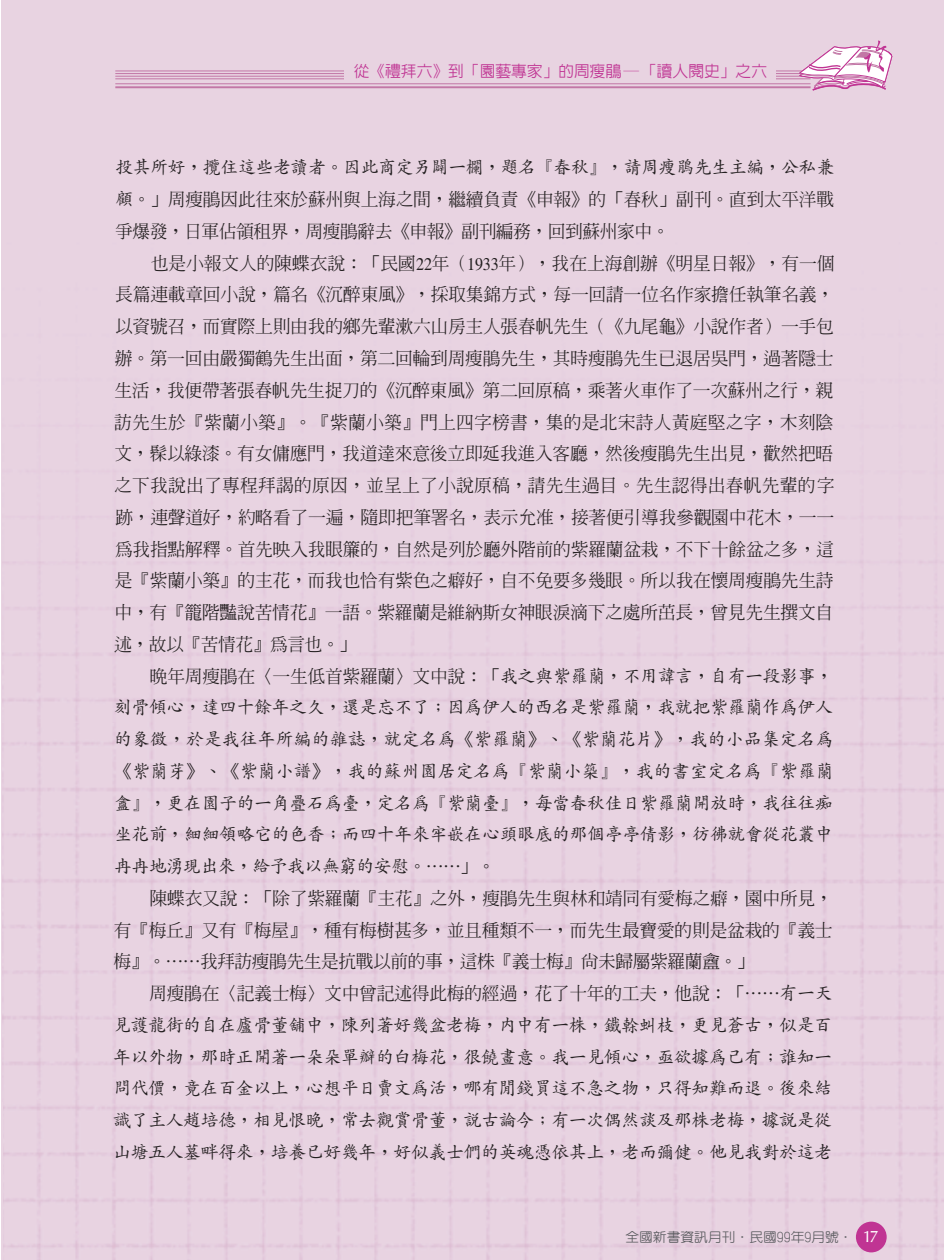
<style>
.page{position:relative;width:945px;height:1260px;background:#fff}
.page>*{position:absolute;margin:0;border:0;box-sizing:border-box;transform-origin:0 0}
.t1{font:17.85px/31.7px "AR Ming B5 Medium E Ten B5 H";letter-spacing:-.02em;color:#231f20;text-align:justify}
.t2{font:17.85px/31.7px "AR Kai B5 Medium E Ten B5 H";letter-spacing:-.02em;color:#231f20;text-align:justify}
.t3{font:15.75px "AR New Hei B5 Medium E Ten B5 H";color:#c03493}
.t4{font:13.12px "AR Yuan B5 Medium E Ten B5 H";color:#5a5b5f;scale:1.05 1}
.s1{font-family:"AR Kai B5 Medium E Ten B5 H"}
.s2{font-family:"Times"}
.s3{font-family:"AR Ming B5 Medium E Ten B5 H"}
.s4{font-family:"CG Omega";font-size:16.62px;color:#fff}
</style>
<div class="page">
<div style="left:1px;top:0;width:943px;height:1260px;background:#e8d3e1"></div>
<hr style="left:115px;top:71px;width:696px;height:1px;background:#c277a6">
<hr style="left:115px;top:73px;width:696px;height:1px;background:#c277a6">
<hr style="left:115px;top:76px;width:696px;height:1px;background:#c277a6">
<hr style="left:115px;top:79px;width:696px;height:1px;background:#c277a6">
<hr style="left:115px;top:83px;width:696px;height:1px;background:#c277a6">
<hr style="left:115px;top:86px;width:696px;height:2px;background:#c277a6">
<svg style="left:799px;top:40px;width:94px;height:52px"></svg>
<div style="left:345px;top:57px;width:431px;height:24px;background:#e8d3e1"></div>
<p class="t3" style="left:354px;top:65px;width:415px">從《禮拜六》到「園藝專家」的周瘦鵑─「讀人閱史」之六</p>
<p class="t2" style="left:115px;top:154px;width:720px">投其所好，攬住這些老讀者。因此商定另闢一欄，題名『春秋』，請周瘦鵑先生主編，公私兼</p>
<p class="t1" style="left:115px;top:186px;width:721px"><span class="s1">顧。</span>」周瘦鵑因此往來於蘇州與上海之間，繼續負責《申報》的「春秋」副刊。直到太平洋戰爭爆發，日軍佔領租界，周瘦鵑辭去《申報》副刊編務，回到蘇州家中。</p>
<p class="t1" style="left:114px;top:250px;width:722px;text-indent:37px">也是小報文人的陳蝶衣說：「民國<span class="s2">22</span>年（<span class="s2">1933</span>年），我在上海創辦《明星日報》，有一個長篇連載章回小說，篇名《沉醉東風》，採取集錦方式，每一回請一位名作家擔任執筆名義，以資號召，而實際上則由我的鄉先輩漱六山房主人張春帆先生（《九尾龜》小說作者）一手包辦。第一回由嚴獨鶴先生出面，第二回輪到周瘦鵑先生，其時瘦鵑先生已退居吳門，過著隱士生活，我便帶著張春帆先生捉刀的《沉醉東風》第二回原稿，乘著火車作了一次蘇州之行，親訪先生於『紫蘭小築』。『紫蘭小築』門上四字榜書，集的是北宋詩人黃庭堅之字，木刻陰文，髹以綠漆。有女傭應門，我道達來意後立即延我進入客廳，然後瘦鵑先生出見，歡然把晤之下我說出了專程拜謁的原因，並呈上了小說原稿，請先生過目。先生認得出春帆先輩的字跡，連聲道好，約略看了一遍，隨即把筆署名，表示允准，接著便引導我參觀園中花木，一一為我指點解釋。首先映入我眼簾的，自然是列於廳外階前的紫羅蘭盆栽，不下十餘盆之多，這是『紫蘭小築』的主花，而我也恰有紫色之癖好，自不免要多幾眼。所以我在懷周瘦鵑先生詩中，有『籠階豔說苦情花』一語。紫羅蘭是維納斯女神眼淚滴下之處所茁長，曾見先生撰文自述，故以『苦情花』為言也。」</p>
<p class="t1" style="left:150px;top:662px;width:685px">晚年周瘦鵑在〈一生低首紫羅蘭〉文中說：「<span class="s1">我之與紫羅蘭，不用諱言，自有一段影事，</span></p>
<p class="t2" style="left:114px;top:694px;width:721px">刻骨傾心，達四十餘年之久，還是忘不了；因為伊人的西名是紫羅蘭，我就把紫羅蘭作為伊人的象徵，於是我往年所編的雜誌，就定名為《紫羅蘭》、《紫蘭花片》，我的小品集定名為《紫蘭芽》、《紫蘭小譜》，我的蘇州園居定名為『紫蘭小築』，我的書室定名為『紫羅蘭盦』，更在園子的一角疊石為臺，定名為『紫蘭臺』，每當春秋佳日紫羅蘭開放時，我往往痴坐花前，細細領略它的色香；而四十年來牢嵌在心頭眼底的那個亭亭倩影，彷彿就會從花叢中冉冉地湧現出來，給予我以無窮的安慰。⋯⋯<span class="s3">」。</span></p>
<p class="t1" style="left:113px;top:885px;width:721px;text-indent:36px">陳蝶衣又說：「除了紫羅蘭『主花』之外，瘦鵑先生與林和靖同有愛梅之癖，園中所見，有『梅丘』又有『梅屋』，種有梅樹甚多，並且種類不一，而先生最寶愛的則是盆栽的『義士梅』。⋯⋯我拜訪瘦鵑先生是抗戰以前的事，這株『義士梅』尚未歸屬紫羅蘭盦。」</p>
<p class="t1" style="left:149px;top:980px;width:685px">周瘦鵑在〈記義士梅〉文中曾記述得此梅的經過，花了十年的工夫，他說：「<span class="s1">⋯⋯有一天</span></p>
<p class="t2" style="left:113px;top:1012px;width:720px">見護龍街的自在廬骨董舖中，陳列著好幾盆老梅，內中有一株，鐵榦虯枝，更見蒼古，似是百年以外物，那時正開著一朵朵單瓣的白梅花，很饒畫意。我一見傾心，亟欲據為己有；誰知一問代價，竟在百金以上，心想平日賣文為活，哪有閒錢買這不急之物，只得知難而退。後來結識了主人趙培德，相見恨晚，常去觀賞骨董，說古論今；有一次偶然談及那株老梅，據說是從山塘五人墓畔得來，培養已好幾年，好似義士們的英魂憑依其上，老而彌健。他見我對於這老</p>
<p class="t4" style="left:625px;top:1232px;width:242px">全國新書資訊月刊．民國99年9月號． <span class="s4">17</span></p>
</div>
